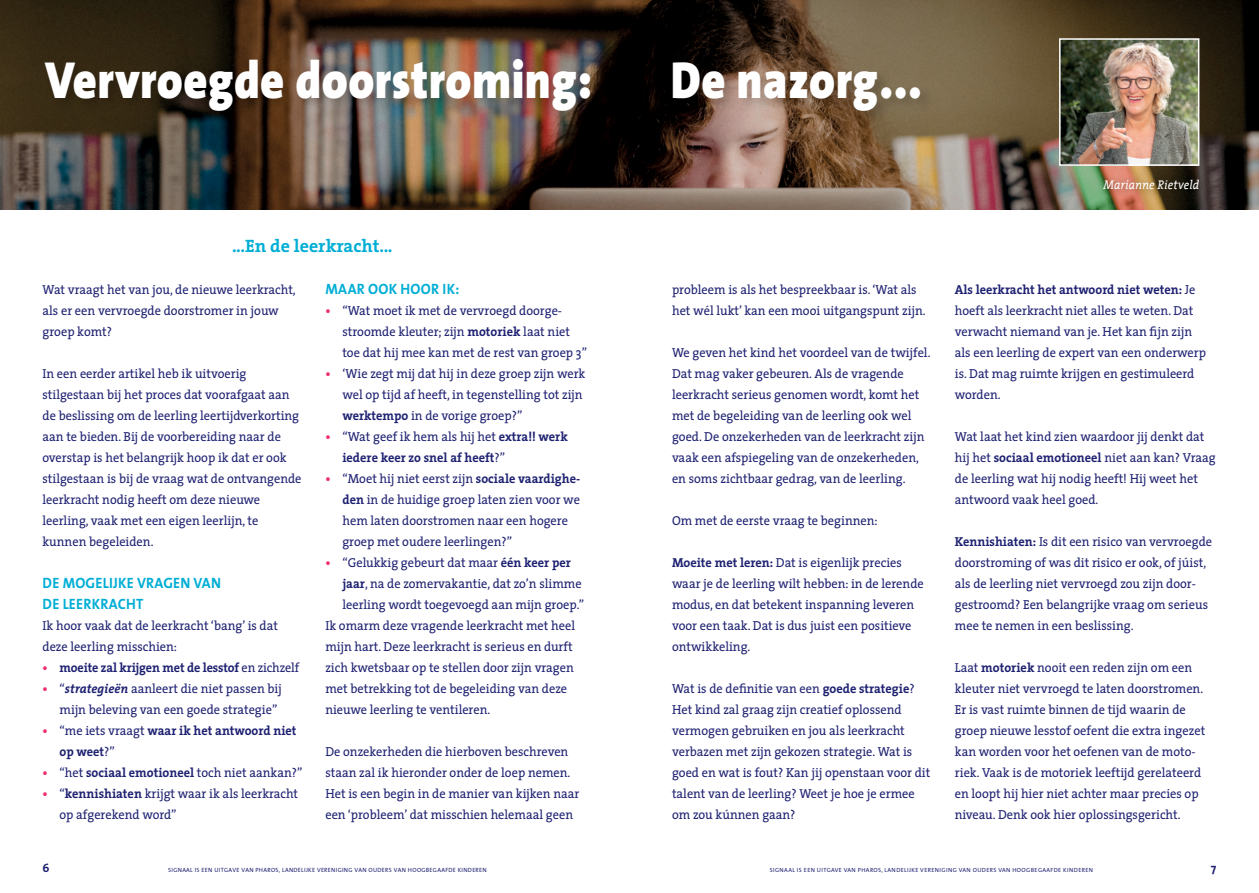
<style>
.page{position:relative;width:1259px;height:893px;background:#fff}
.page>*{position:absolute;margin:0;border:0;box-sizing:border-box;transform-origin:0 0}
.t1{font:900 52.5px "The Sans B9";letter-spacing:.01em;color:#fff;scale:.88 1}
.t2{font:700 18px "The Serif";color:#00aed5}
.t3{font:700 15px/21px "The Sans";letter-spacing:.015em;color:#00aed5;scale:.95 1}
.t4{font:13.05px/21px "The Serif";color:#1e2171;scale:.95 1}
.t5{font:700 13.05px/21px "The Serif";color:#1e2171;scale:.95 1}
.t6{font:700 13.05px "The Serif";color:#1e2171;scale:.94 1}
.t7{font:italic 12.75px "The Serif";letter-spacing:.01em;color:#fff;scale:.9 1}
.t8{font:700 12px "The Sans";color:#1e2171}
.t9{font:6px "The Sans Plain";letter-spacing:.05em;color:#1e2171}
.t10{font:6px "The Sans";letter-spacing:.065em;color:#1e2171}
.s1{color:#ee2e6f}
.s2{font-weight:400}
.s3{font-weight:700;color:#ee2e6f}
.s4{font-weight:700;font-style:italic}
.s5{font-weight:700}
</style>
<div class="page">
<img style="left:0;top:0;width:1259px;height:210px">
<img style="left:1062px;top:41px;width:134px;height:122px">
<div style="left:1059px;top:38px;width:140px;height:128px;border:2px solid #fff"></div>
<div style="left:42px;top:56px;width:893px;height:70px;background:#000;opacity:.2"></div>
<div style="left:1095px;top:172px;width:111px;height:25px;background:#000;opacity:.38"></div>
<h1 class="t1" style="left:45px;top:52px;width:623px">Vervroegde doorstroming:</h1>
<h1 class="t1" style="left:671px;top:52px;width:287px">De nazorg...</h1>
<h2 class="t2" style="left:232px;top:231px;width:162px">...En de leerkracht...</h2>
<p class="t4" style="left:43px;top:279px;width:268px">Wat vraagt het van jou, de nieuwe leerkracht, als er een vervroegde doorstromer in jouw groep komt?</p>
<p class="t4" style="left:43px;top:363px;width:274px">In een eerder artikel heb ik uitvoerig stilgestaan bij het proces dat voorafgaat aan de beslissing om de leerling leertijdverkorting aan te bieden. Bij de voorbereiding naar de overstap is het belangrijk hoop ik dat er ook stilgestaan is bij de vraag wat de ontvangende leerkracht nodig heeft om deze nieuwe leerling, vaak met een eigen leerlijn, te kunnen begeleiden.</p>
<p class="t3" style="left:43px;top:572px;width:189px">DE MOGELIJKE VRAGEN VAN<br>DE LEERKRACHT</p>
<p class="t4" style="left:43px;top:615px;width:249px">Ik hoor vaak dat de leerkracht ‘bang’ is dat deze leerling misschien:</p>
<p class="t6" style="left:43px;top:657px;width:275px"><span class="s1">•</span> moeite zal krijgen met de lesstof <span class="s2">en zichzelf</span></p>
<p class="t4" style="left:60px;top:678px;width:235px;text-indent:-17px"><span class="s3">•</span> “<span class="s4">strategieën</span> aanleert die niet passen bij mijn beleving van een goede strategie”</p>
<p class="t5" style="left:60px;top:720px;width:251px;text-indent:-17px"><span class="s1">•</span> <span class="s2">“me iets vraagt</span> waar ik het antwoord niet op weet<span class="s2">?”</span></p>
<p class="t4" style="left:43px;top:762px;width:275px"><span class="s3">•</span> “het <span class="s5">sociaal emotioneel</span> toch niet aankan?”</p>
<p class="t4" style="left:60px;top:783px;width:253px;text-indent:-17px"><span class="s3">•</span> “<span class="s5">kennishiaten</span> krijgt waar ik als leerkracht op afgerekend word”</p>
<p class="t3" style="left:325px;top:278px;width:142px">MAAR OOK HOOR IK:</p>
<p class="t4" style="left:342px;top:300px;width:259px;text-indent:-17px"><span class="s3">•</span> “Wat moet ik met de vervroegd doorge&shy;stroomde kleuter; zijn <span class="s5">motoriek</span> laat niet toe dat hij mee kan met de rest van groep 3”</p>
<p class="t4" style="left:342px;top:363px;width:257px;text-indent:-17px"><span class="s3">•</span> ‘Wie zegt mij dat hij in deze groep zijn werk wel op tijd af heeft, in tegenstelling tot zijn <span class="s5">werktempo</span> in de vorige groep?”</p>
<p class="t5" style="left:342px;top:426px;width:239px;text-indent:-17px"><span class="s1">•</span> <span class="s2">“Wat geef ik hem als hij het</span> extra!! werk iedere keer zo snel af heeft<span class="s2">?”</span></p>
<p class="t4" style="left:342px;top:468px;width:252px;text-indent:-17px"><span class="s3">•</span> “Moet hij niet eerst zijn <span class="s5">sociale vaardighe&shy;den</span> in de huidige groep laten zien voor we hem laten doorstromen naar een hogere groep met oudere leerlingen?”</p>
<p class="t4" style="left:325px;top:552px;width:260px"><span class="s3">•</span> “Gelukkig gebeurt dat maar <span class="s5">één keer per</span></p>
<p class="t4" style="left:342px;top:573px;width:253px"><span class="s5">jaar</span>, na de zomervakantie, dat zo’n slimme</p>
<p class="t4" style="left:342px;top:594px;width:256px">leerling wordt toegevoegd aan mijn groep.”</p>
<p class="t4" style="left:325px;top:615px;width:264px">Ik omarm deze vragende leerkracht met heel</p>
<p class="t4" style="left:325px;top:636px;width:262px">mijn hart. Deze leerkracht is serieus en durft</p>
<p class="t4" style="left:325px;top:657px;width:263px">zich kwetsbaar op te stellen door zijn vragen</p>
<p class="t4" style="left:325px;top:678px;width:256px">met betrekking tot de begeleiding van deze</p>
<p class="t4" style="left:325px;top:699px;width:175px">nieuwe leerling te ventileren.</p>
<p class="t4" style="left:325px;top:741px;width:269px">De onzekerheden die hierboven beschreven staan zal ik hieronder onder de loep nemen.<br>Het is een begin in de manier van kijken naar een ‘probleem’ dat misschien helemaal geen</p>
<p class="t7" style="left:1103px;top:174px;width:108px">Marianne Rietveld</p>
<p class="t4" style="left:672px;top:279px;width:268px">probleem is als het bespreekbaar is. ‘Wat als het wél lukt’ kan een mooi uitgangspunt zijn.</p>
<p class="t4" style="left:672px;top:342px;width:274px">We geven het kind het voordeel van de twijfel.<br>Dat mag vaker gebeuren. Als de vragende leerkracht serieus genomen wordt, komt het met de begeleiding van de leerling ook wel goed. De onzekerheden van de leerkracht zijn vaak een afspiegeling van de onzekerheden, en soms zichtbaar gedrag, van de leerling.</p>
<p class="t4" style="left:672px;top:510px;width:218px">Om met de eerste vraag te beginnen:</p>
<p class="t4" style="left:672px;top:552px;width:266px"><span class="s5">Moeite met leren:</span> Dat is eigenlijk precies waar je de leerling wilt hebben: in de lerende modus, en dat betekent inspanning leveren voor een taak. Dat is dus juist een positieve ontwikkeling.</p>
<p class="t4" style="left:672px;top:678px;width:273px">Wat is de definitie van een <span class="s5">goede strategie</span>?<br>Het kind zal graag zijn creatief oplossend vermogen gebruiken en jou als leerkracht verbazen met zijn gekozen strategie. Wat is goed en wat is fout? Kan jij openstaan voor dit talent van de leerling? Weet je hoe je ermee om zou kúnnen gaan?</p>
<p class="t4" style="left:955px;top:279px;width:266px"><span class="s5">Als leerkracht het antwoord niet weten:</span> Je hoeft als leerkracht niet alles te weten. Dat verwacht niemand van je. Het kan fijn zijn als een leerling de expert van een onderwerp is. Dat mag ruimte krijgen en gestimuleerd worden.</p>
<p class="t4" style="left:955px;top:426px;width:276px">Wat laat het kind zien waardoor jij denkt dat hij het <span class="s5">sociaal emotioneel</span> niet aan kan? Vraag de leerling wat hij nodig heeft! Hij weet het antwoord vaak heel goed.</p>
<p class="t4" style="left:955px;top:531px;width:272px"><span class="s5">Kennishiaten:</span> Is dit een risico van vervroegde doorstroming of was dit risico er ook, of júist, als de leerling niet vervroegd zou zijn door&shy;gestroomd? Een belangrijke vraag om serieus mee te nemen in een beslissing.</p>
<p class="t4" style="left:955px;top:657px;width:265px">Laat <span class="s5">motoriek</span> nooit een reden zijn om een kleuter niet vervroegd te laten doorstromen.<br>Er is vast ruimte binnen de tijd waarin de groep nieuwe lesstof oefent die extra ingezet kan worden voor het oefenen van de moto&shy;riek. Vaak is de motoriek leeftijd gerelateerd en loopt hij hier niet achter maar precies op niveau. Denk ook hier oplossingsgericht.</p>
<p class="t8" style="left:43px;top:858px;width:8px">6</p>
<p class="t9" style="left:168px;top:865px;width:320px">SIGNAAL IS EEN UITGAVE VAN PHAROS, LANDELIJKE VERENIGING VAN OUDERS VAN HOOGBEGAAFDE KINDEREN</p>
<p class="t10" style="left:770px;top:865px;width:325px">SIGNAAL IS EEN UITGAVE VAN PHAROS, LANDELIJKE VERENIGING VAN OUDERS VAN HOOGBEGAAFDE KINDEREN</p>
<p class="t8" style="left:1211px;top:858px;width:7px">7</p>
</div>
